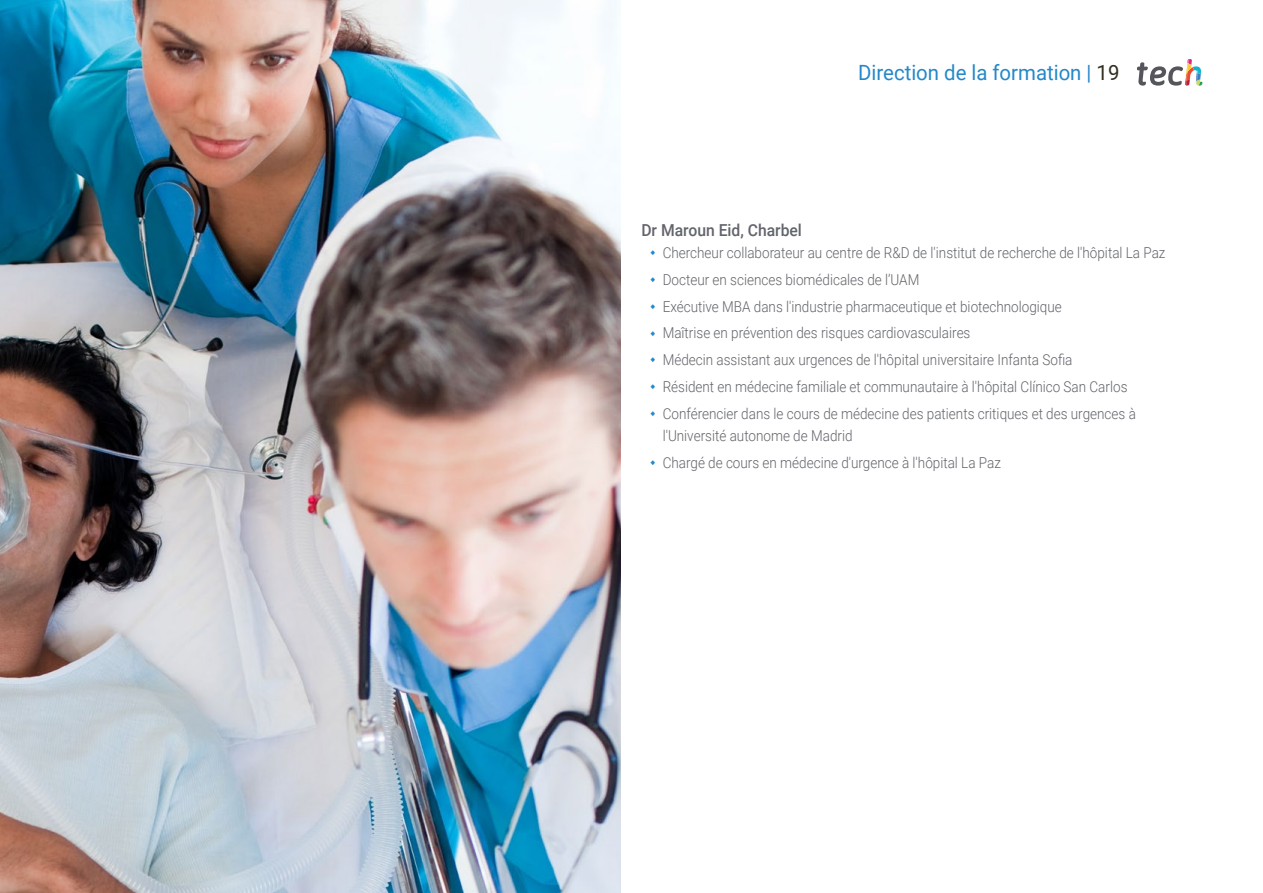
<style>
.page{position:relative;width:1263px;height:893px;background:#fff}
.page>*{position:absolute;margin:0;border:0;box-sizing:border-box;transform-origin:0 0}
.t1{font:21px "Roboto";color:#2488c9}
.t2{font:500 16.5px "Roboto";color:#61646a;scale:.95 1}
.t3{font:300 15px/26.7px "Roboto";color:#61646a;scale:.9 1}
.s1{color:#2588c9}
.s2{color:#312e20}
</style>
<div class="page">
<img style="left:0;top:0;width:621px;height:893px">
<svg style="left:1137px;top:59px;width:65px;height:27px"></svg>
<h1 class="t1" style="left:858px;top:57px;width:263px">Direction de la formation <span class="s1">|</span> <span class="s2">19</span></h1>
<p class="t2" style="left:641px;top:218px;width:171px">Dr Maroun Eid, Charbel</p>
<p class="t3" style="left:663px;top:239px;width:560px">Chercheur collaborateur au centre de R&amp;D de l'institut de recherche de l'hôpital La Paz Docteur en sciences biomédicales de l’UAM<br>Exécutive MBA dans l'industrie pharmaceutique et biotechnologique<br>Maîtrise en prévention des risques cardiovasculaires<br>Médecin assistant aux urgences de l'hôpital universitaire Infanta Sofia<br>Résident en médecine familiale et communautaire à l'hôpital Clínico San Carlos Conférencier dans le cours de médecine des patients critiques et des urgences à</p>
<p class="t3" style="left:663px;top:422px;width:377px">l'Université autonome de Madrid<br>Chargé de cours en médecine d'urgence à l'hôpital La Paz</p>
</div>
